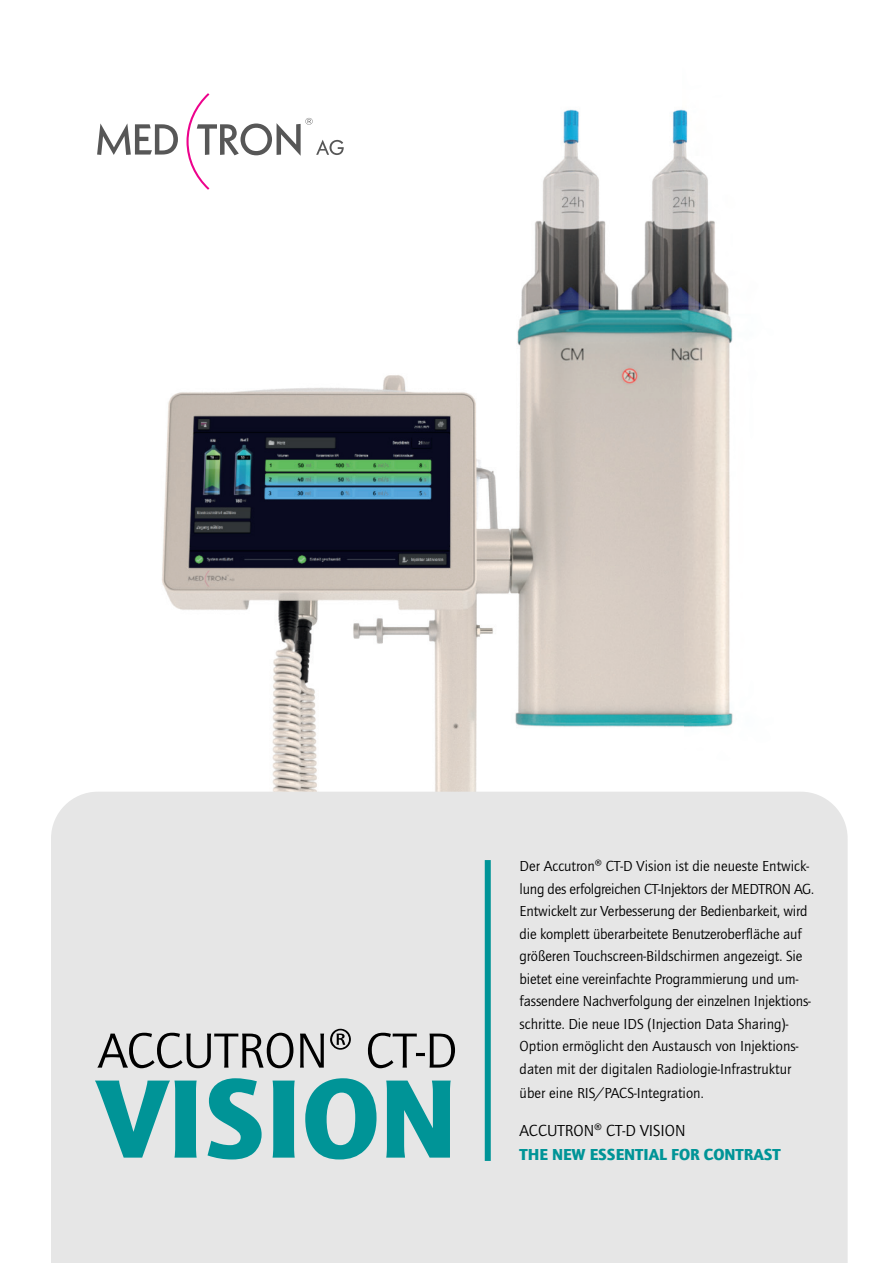
<style>
.page{position:relative;width:893px;height:1263px;background:#fff}
.page>*{position:absolute;margin:0;border:0;box-sizing:border-box;transform-origin:0 0}
.t1{font:900 115.5px "Quay Sans ITC Std";color:#009497}
.t2{font:51px "Quay Sans ITC Std";color:#000}
.t3{font:900 16.5px "Quay Sans ITC Std";color:#009497}
.t4{font:16.5px "Quay Sans ITC Std";color:#000}
.t5{font:15px/22.5px "Quay Sans ITC Std";letter-spacing:-.005em;color:#000}
</style>
<div class="page">
<img style="left:162px;top:109px;width:520px;height:471px">
<img style="left:682px;top:109px;width:51px;height:618px">
<img style="left:162px;top:580px;width:521px;height:212px">
<div style="left:51px;top:792px;width:797px;height:471px;background:#e6e6e6"></div>
<div style="left:485px;top:860px;width:6px;height:301px;background:#009497"></div>
<svg style="left:97px;top:93px;width:247px;height:97px"></svg>
<h2 class="t2" style="left:98px;top:1023px;width:361px">ACCUTRON® CT-D</h2>
<h1 class="t1" style="left:98px;top:1050px;width:361px">VISION</h1>
<p class="t5" style="left:520px;top:855px;width:296px">Der Accutron® CT-D Vision ist die neueste Entwick&shy;lung des erfolgreichen CT-Injektors der MEDTRON AG.<br>Entwickelt zur Verbesserung der Bedienbarkeit, wird die komplett überarbeitete Benutzeroberfläche auf größeren Touchscreen-Bildschirmen angezeigt. Sie bietet eine vereinfachte Programmierung und um&shy;fassendere Nachverfolgung der einzelnen Injektions&shy;schritte. Die neue IDS (Injection Data Sharing)- Option ermöglicht den Austausch von Injektions&shy;daten mit der digitalen Radiologie-Infrastruktur</p>
<p class="t5" style="left:520px;top:1082px;width:185px">über eine RIS/PACS-Integration.</p>
<p class="t4" style="left:520px;top:1122px;width:167px">ACCUTRON® CT-D VISION</p>
<p class="t3" style="left:520px;top:1145px;width:263px">THE NEW ESSENTIAL FOR CONTRAST</p>
</div>
